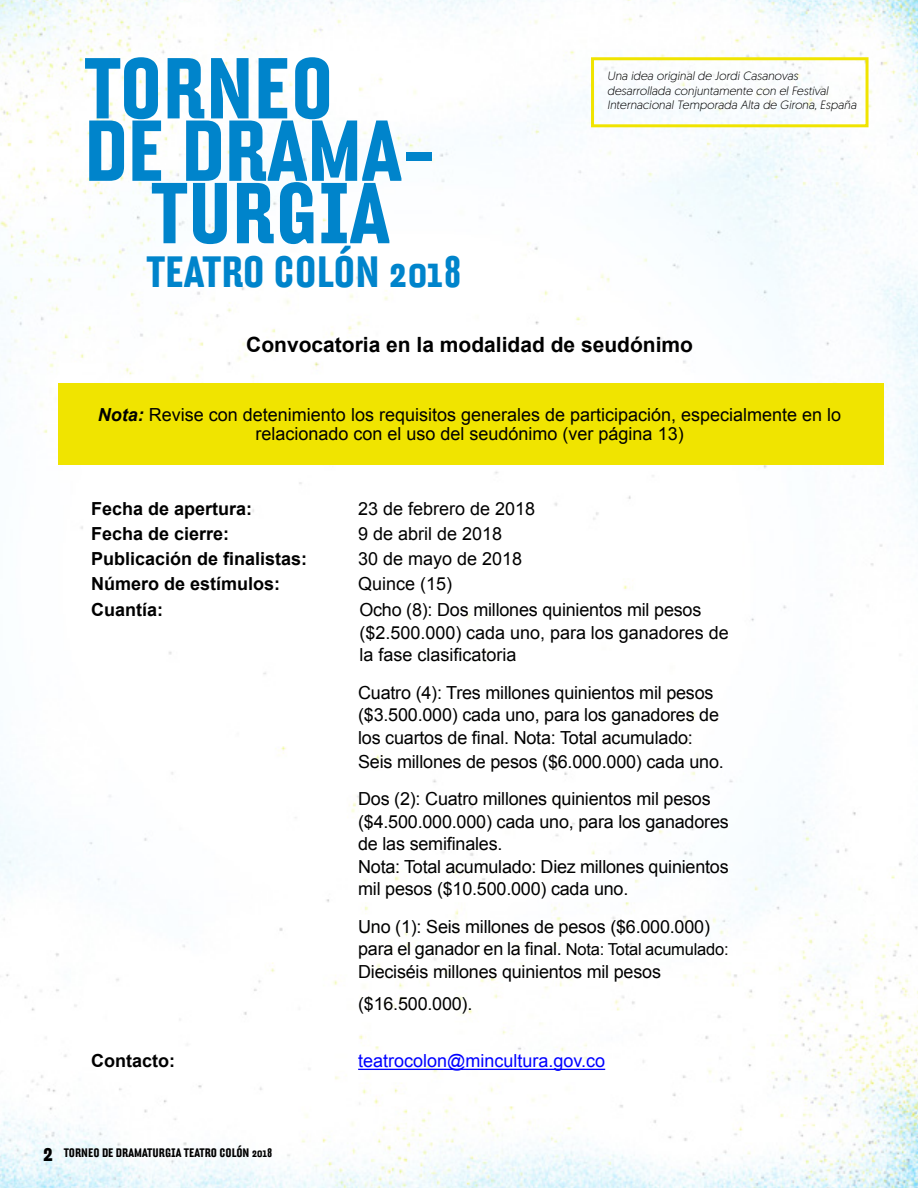
<style>
.page{position:relative;width:918px;height:1188px;background:#fff}
.page>*{position:absolute;margin:0;border:0;box-sizing:border-box;transform-origin:0 0}
.t1{font:700 83.55px "Hydra";color:#0084cb}
.t2{font:700 42.6px "Hydra";color:#0084cb}
.t3{font:700 21px "Arial";color:#000}
.t4{font:18px/22.5px "Arial";letter-spacing:-.01em;color:#000}
.t5{font:700 18px "Arial";color:#000}
.t6{font:18px "Arial";color:#00f}
.t7{font:italic 300 12px/14.4px "Geomanist";color:#000}
.t8{font:700 12px "Hydra";color:#000}
.s1{font-weight:700;font-style:italic}
.s2{font-size:16.5px}
.s3{font-size:24px}
</style>
<div class="page">
<img style="left:0;top:0;width:918px;height:1188px">
<div style="left:58px;top:384px;width:826px;height:81px;background:#f0e400"></div>
<div style="left:591px;top:57px;width:278px;height:70px;border:3px solid #f0e400"></div>
<hr style="left:358px;top:1069px;width:247px;height:1px;background:#00f">
<h1 class="t1" style="left:84px;top:49px;width:251px">TORNEO</h1>
<h1 class="t1" style="left:84px;top:111px;width:353px">DE DRAMA-</h1>
<h1 class="t1" style="left:151px;top:174px;width:240px">TURGIA</h1>
<h2 class="t2" style="left:146px;top:252px;width:317px">TEATRO COLÓN 2018</h2>
<p class="t7" style="left:607px;top:69px;width:251px">Una idea original de Jordi Casanovas desarrollada conjuntamente con el Festival<br>Internacional Temporada Alta de Girona, España</p>
<p class="t3" style="left:246px;top:333px;width:448px">Convocatoria en la modalidad de seudónimo</p>
<p class="t4" style="left:98px;top:405px;width:745px;line-height:19.5px;text-align:center"><span class="s1">Nota:</span> Revise con detenimiento los requisitos generales de participación, especialmente en lo relacionado con el uso del seudónimo (ver página 13)</p>
<p class="t5" style="left:91px;top:498px;width:163px">Fecha de apertura:</p>
<p class="t4" style="left:358px;top:497px;width:179px">23 de febrero de 2018</p>
<p class="t5" style="left:91px;top:524px;width:140px">Fecha de cierre:</p>
<p class="t4" style="left:358px;top:522px;width:146px">9 de abril de 2018</p>
<p class="t5" style="left:91px;top:549px;width:218px">Publicación de finalistas:</p>
<p class="t4" style="left:358px;top:547px;width:166px">30 de mayo de 2018</p>
<p class="t5" style="left:91px;top:574px;width:191px">Número de estímulos:</p>
<p class="t4" style="left:358px;top:573px;width:96px">Quince (15)</p>
<p class="t5" style="left:91px;top:600px;width:74px">Cuantía:</p>
<p class="t4" style="left:359px;top:599px;width:371px">Ocho (8): Dos millones quinientos mil pesos ($2.500.000) cada uno, para los ganadores de la fase clasificatoria</p>
<p class="t4" style="left:358px;top:681px;width:367px;line-height:23px">Cuatro (4): Tres millones quinientos mil pesos ($3.500.000) cada uno, para los ganadores de los cuartos de final. Nota: Total acumulado:<br>Seis millones de pesos ($6.000.000) cada uno.</p>
<p class="t4" style="left:358px;top:788px;width:372px">Dos (2): Cuatro millones quinientos mil pesos ($4.500.000.000) cada uno, para los ganadores de las semifinales.<br>Nota: Total acumulado: Diez millones quinientos mil pesos ($10.500.000) cada uno.</p>
<p class="t4" style="left:358px;top:915px;width:372px">Uno (1): Seis millones de pesos ($6.000.000) para el ganador en la final. <span class="s2">Nota: Total acumulado:<br></span>Dieciséis millones quinientos mil pesos</p>
<p class="t4" style="left:358px;top:993px;width:116px">($16.500.000).</p>
<p class="t5" style="left:91px;top:1051px;width:85px">Contacto:</p>
<p class="t6" style="left:358px;top:1051px;width:249px">teatrocolon@mincultura.gov.co</p>
<p class="t8" style="left:43px;top:1147px;width:231px"><span class="s3">2</span> TORNEO DE DRAMATURGIA TEATRO COLÓN 2018</p>
</div>
